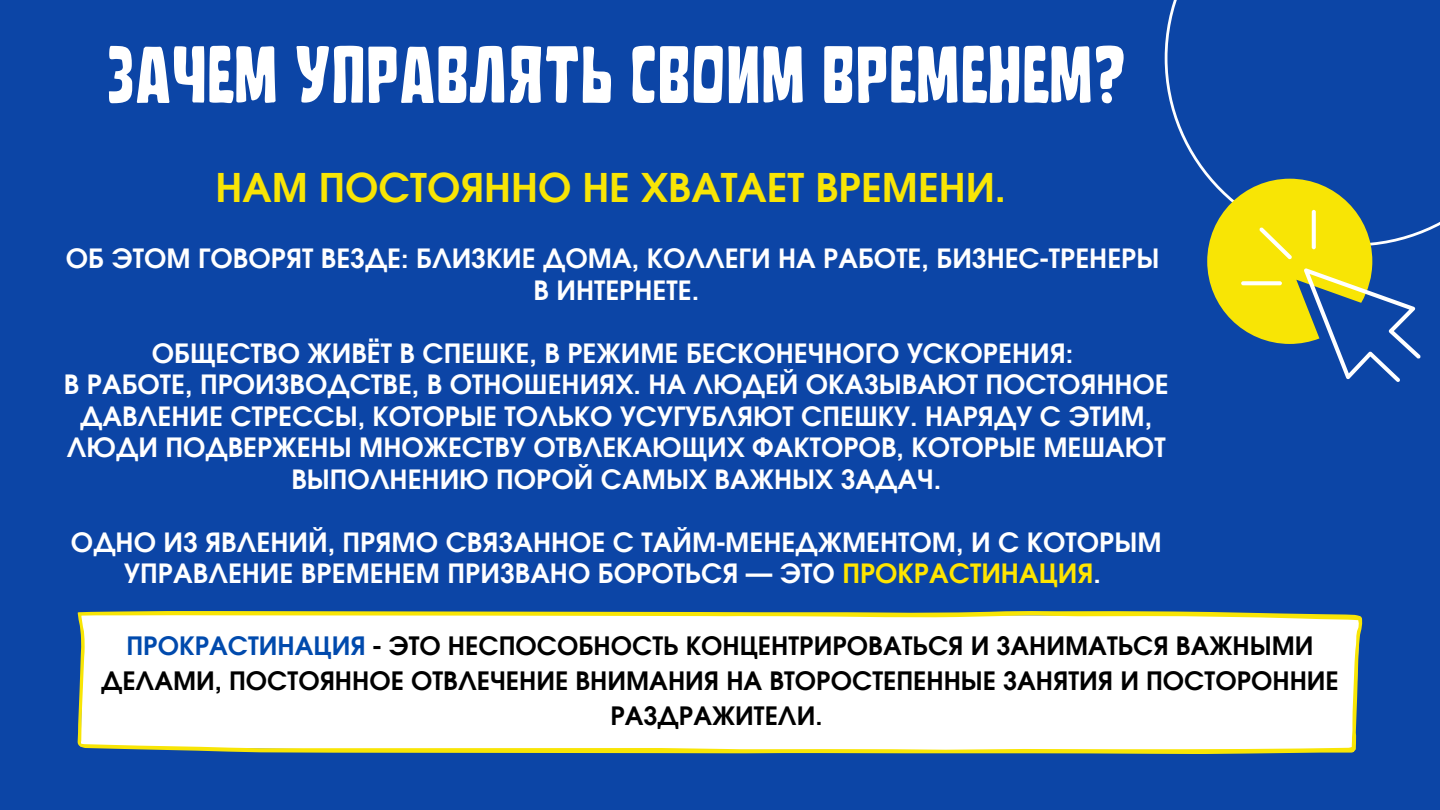
<style>
.page{position:relative;width:1440px;height:810px;background:#0c45a6}
.page>*{position:absolute;margin:0;border:0;box-sizing:border-box;transform-origin:0 0}
.t1{font:80.7px "Cubynets 4 F";color:#fff}
.t2{font:700 39.6px "Evolventa";color:#f8e505}
.t3{font:700 26.6px/31.5px "Evolventa";color:#fff;text-align:center}
.t4{font:700 25.3px/35.2px "Evolventa";color:#000;text-align:center}
.s1{color:#ffe500}
.s2{color:#004aad}
</style>
<div class="page">
<svg style="left:1165px;top:0;width:275px;height:234px"></svg>
<svg style="left:1207px;top:179px;width:214px;height:203px"></svg>
<svg style="left:77px;top:611px;width:1285px;height:142px;background:#fafaed"></svg>
<h1 class="t1" style="left:106px;top:43px;width:1022px">ЗАЧЕМ УПРАВЛЯТЬ СВОИМ ВРЕМЕНЕМ?</h1>
<h2 class="t2" style="left:216px;top:170px;width:792px">НАМ ПОСТОЯННО НЕ ХВАТАЕТ ВРЕМЕНИ.</h2>
<p class="t3" style="left:66px;top:244px;width:1095px">ОБ ЭТОМ ГОВОРЯТ ВЕЗДЕ: БЛИЗКИЕ ДОМА, КОЛЛЕГИ НА РАБОТЕ, БИЗНЕС-ТРЕНЕРЫ<br>В ИНТЕРНЕТЕ.</p>
<p class="t3" style="left:64px;top:339px;width:1107px">ОБЩЕСТВО ЖИВЁТ В СПЕШКЕ, В РЕЖИМЕ БЕСКОНЕЧНОГО УСКОРЕНИЯ:<br>В РАБОТЕ, ПРОИЗВОДСТВЕ, В ОТНОШЕНИЯХ. НА ЛЮДЕЙ ОКАЗЫВАЮТ ПОСТОЯННОЕ ДАВЛЕНИЕ СТРЕССЫ, КОТОРЫЕ ТОЛЬКО УСУГУБЛЯЮТ СПЕШКУ. НАРЯДУ С ЭТИМ, ЛЮДИ ПОДВЕРЖЕНЫ МНОЖЕСТВУ ОТВЛЕКАЮЩИХ ФАКТОРОВ, КОТОРЫЕ МЕШАЮТ ВЫПОЛНЕНИЮ ПОРОЙ САМЫХ ВАЖНЫХ ЗАДАЧ.</p>
<p class="t3" style="left:71px;top:528px;width:1092px">ОДНО ИЗ ЯВЛЕНИЙ, ПРЯМО СВЯЗАННОЕ С ТАЙМ-МЕНЕДЖМЕНТОМ, И С КОТОРЫМ<br>УПРАВЛЕНИЕ ВРЕМЕНЕМ ПРИЗВАНО БОРОТЬСЯ — ЭТО <span class="s1">ПРОКРАСТИНАЦИЯ</span>.</p>
<p class="t4" style="left:101px;top:629px;width:1239px"><span class="s2">ПРОКРАСТИНАЦИЯ</span> - ЭТО НЕСПОСОБНОСТЬ КОНЦЕНТРИРОВАТЬСЯ И ЗАНИМАТЬСЯ ВАЖНЫМИ<br>ДЕЛАМИ, ПОСТОЯННОЕ ОТВЛЕЧЕНИЕ ВНИМАНИЯ НА ВТОРОСТЕПЕННЫЕ ЗАНЯТИЯ И ПОСТОРОННИЕ<br>РАЗДРАЖИТЕЛИ.</p>
</div>
